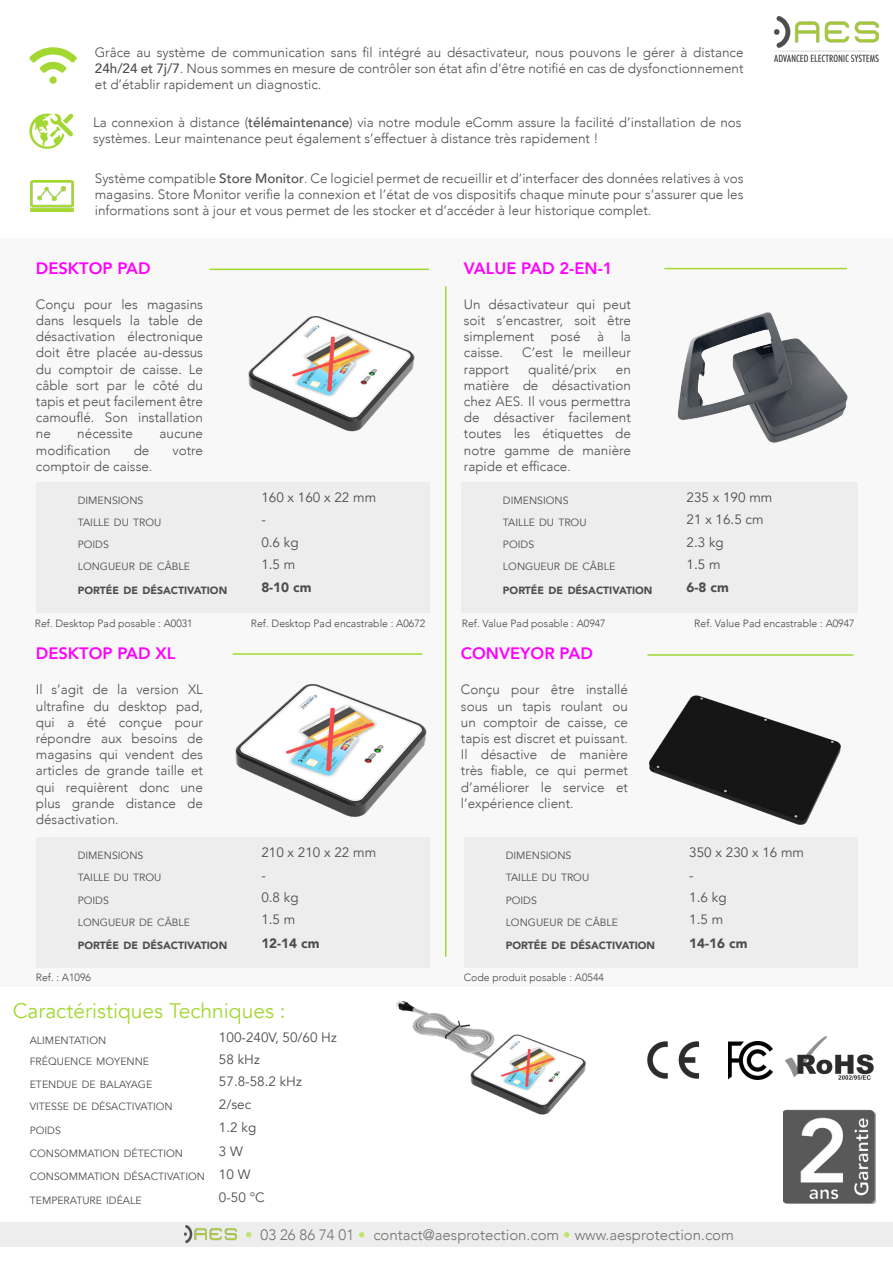
<style>
.page{position:relative;width:893px;height:1263px;background:#fff}
.page>*{position:absolute;margin:0;border:0;box-sizing:border-box;transform-origin:0 0}
.t1{font:21px "Avenir";color:#a3d833}
.t2{font:800 16.5px "Avenir";color:#f0f}
.t3{font:300 15px "Avenir";color:#727071}
.t4{font:300 13.5px/16.2px "Avenir";color:#4f4c4d;text-align:justify}
.t5{font:13.5px "Avenir";color:#4f4c4d}
.t6{font:900 13.5px "Avenir";color:#4f4c4d}
.t7{font:10.5px "Avenir";color:#4f4c4d}
.t8{font:300 10.5px "Avenir";color:#494443}
.t9{font:900 10.5px "Avenir";color:#4f4c4d}
.s1{font-weight:500}
.s2{font-size:13.5px}
.s3{color:#bee470}
</style>
<div class="page">
<img style="left:774px;top:17px;width:105px;height:44px">
<div style="left:0;top:1222px;width:893px;height:24px;background:#eeeded"></div>
<img style="left:184px;top:1225px;width:52px;height:19px">
<svg style="left:29px;top:113px;width:44px;height:36px"></svg>
<svg style="left:29px;top:47px;width:48px;height:26px"></svg>
<div style="left:49px;top:76px;width:8px;height:8px;background:#a3d833;border-radius:50%"></div>
<div style="left:0;top:238px;width:893px;height:748px;background:#f8f8f8"></div>
<hr style="left:209px;top:269px;width:220px;height:1px;background:#a3d833">
<div style="left:36px;top:482px;width:393px;height:130px;background:#eeeded"></div>
<img style="left:248px;top:316px;width:167px;height:116px">
<div style="left:36px;top:838px;width:393px;height:130px;background:#eeeded"></div>
<div style="left:461px;top:482px;width:396px;height:130px;background:#eeeded"></div>
<img style="left:677px;top:312px;width:170px;height:131px">
<hr style="left:664px;top:268px;width:183px;height:1px;background:#a3d833">
<hr style="left:233px;top:653px;width:189px;height:2px;background:#a3d833">
<hr style="left:445px;top:286px;width:1px;height:671px;background:#a3d833">
<img style="left:783px;top:1110px;width:92px;height:93px">
<img style="left:647px;top:1041px;width:53px;height:38px">
<img style="left:786px;top:1036px;width:88px;height:44px">
<img style="left:728px;top:1042px;width:45px;height:37px">
<hr style="left:647px;top:654px;width:206px;height:2px;background:#a3d833">
<div style="left:464px;top:838px;width:393px;height:130px;background:#eeeded"></div>
<img style="left:649px;top:695px;width:192px;height:130px">
<img style="left:31px;top:180px;width:42px;height:31px">
<img style="left:235px;top:684px;width:192px;height:133px">
<img style="left:396px;top:1000px;width:190px;height:115px">
<p class="t4" style="left:95px;top:44px;width:650px">Grâce au système de communication sans fil intégré au désactivateur, nous pouvons le gérer à distance <span class="s1">24h/24 et 7j/7</span>. Nous sommes en mesure de contrôler son état afin d’être notifié en cas de dysfonctionnement et d’établir rapidement un diagnostic.</p>
<p class="t4" style="left:93px;top:114px;width:650px">La connexion à distance (<span class="s1">télémaintenance</span>) via notre module eComm assure la facilité d’installation de nos systèmes. Leur maintenance peut également s’effectuer à distance très rapidement !</p>
<p class="t4" style="left:95px;top:170px;width:650px">Système compatible <span class="s1">Store Monitor</span>. Ce logiciel permet de recueillir et d’interfacer des données relatives à vos magasins. Store Monitor verifie la connexion et l’état de vos dispositifs chaque minute pour s’assurer que les informations sont à jour et vous permet de les stocker et d’accéder à leur historique complet.</p>
<p class="t2" style="left:36px;top:258px;width:116px">DESKTOP PAD</p>
<p class="t4" style="left:36px;top:296px;width:169px">Conçu pour les magasins dans lesquels la table de désactivation électronique doit être placée au-dessus du comptoir de caisse. Le câble sort par le côté du tapis et peut facilement être camouflé. Son installation ne</p>
<p class="t4" style="left:77px;top:426px;width:57px">nécessite</p>
<p class="t4" style="left:159px;top:426px;width:45px">aucune</p>
<p class="t4" style="left:36px;top:442px;width:76px">modification</p>
<p class="t4" style="left:134px;top:442px;width:17px">de</p>
<p class="t4" style="left:172px;top:442px;width:32px">votre</p>
<p class="t4" style="left:36px;top:458px;width:118px">comptoir de caisse.</p>
<p class="t7" style="left:78px;top:494px;width:67px">DIMENSIONS</p>
<p class="t5" style="left:261px;top:492px;width:116px">160 x 160 x 22 mm</p>
<p class="t7" style="left:78px;top:516px;width:85px">TAILLE DU TROU</p>
<p class="t5" style="left:261px;top:514px;width:6px">-</p>
<p class="t7" style="left:78px;top:538px;width:33px">POIDS</p>
<p class="t5" style="left:261px;top:536px;width:39px">0.6 kg</p>
<p class="t7" style="left:78px;top:561px;width:114px">LONGUEUR DE CÂBLE</p>
<p class="t5" style="left:261px;top:559px;width:36px">1.5 m</p>
<p class="t9" style="left:78px;top:584px;width:151px">PORTÉE DE DÉSACTIVATION</p>
<p class="t6" style="left:261px;top:580px;width:52px">8-10 cm</p>
<p class="t2" style="left:464px;top:258px;width:150px">VALUE PAD 2-EN-1</p>
<p class="t4" style="left:464px;top:296px;width:169px">Un désactivateur qui peut soit s’encastrer, soit être simplement posé à la caisse.</p>
<p class="t4" style="left:522px;top:345px;width:110px">C’est le meilleur</p>
<p class="t4" style="left:464px;top:361px;width:47px">rapport</p>
<p class="t4" style="left:528px;top:361px;width:70px">qualité/prix</p>
<p class="t4" style="left:464px;top:361px;width:169px;text-indent:152px">en matière de désactivation chez AES. Il vous permettra de désactiver facilement toutes les étiquettes de notre gamme de manière rapide et efficace.</p>
<p class="t7" style="left:503px;top:494px;width:67px">DIMENSIONS</p>
<p class="t5" style="left:687px;top:492px;width:87px">235 x 190 mm</p>
<p class="t7" style="left:503px;top:516px;width:85px">TAILLE DU TROU</p>
<p class="t5" style="left:687px;top:514px;width:79px">21 x 16.5 cm</p>
<p class="t7" style="left:503px;top:538px;width:33px">POIDS</p>
<p class="t5" style="left:687px;top:536px;width:39px">2.3 kg</p>
<p class="t7" style="left:503px;top:561px;width:114px">LONGUEUR DE CÂBLE</p>
<p class="t5" style="left:687px;top:559px;width:36px">1.5 m</p>
<p class="t9" style="left:503px;top:584px;width:151px">PORTÉE DE DÉSACTIVATION</p>
<p class="t6" style="left:687px;top:580px;width:44px">6-8 cm</p>
<p class="t8" style="left:35px;top:618px;width:159px">Ref. Desktop Pad posable : A0031</p>
<p class="t8" style="left:251px;top:618px;width:176px">Ref. Desktop Pad encastrable : A0672</p>
<p class="t8" style="left:462px;top:618px;width:145px">Ref. Value Pad posable : A0947</p>
<p class="t8" style="left:694px;top:618px;width:162px">Ref. Value Pad encastrable : A0947</p>
<p class="t2" style="left:36px;top:644px;width:141px">DESKTOP PAD XL</p>
<p class="t4" style="left:36px;top:682px;width:169px">Il s’agit de la version XL ultrafine du desktop pad, qui a été conçue pour répondre aux besoins de magasins qui vendent des articles de grande taille et qui requièrent donc une plus grande distance de désactivation.</p>
<p class="t7" style="left:78px;top:849px;width:67px">DIMENSIONS</p>
<p class="t5" style="left:261px;top:847px;width:116px">210 x 210 x 22 mm</p>
<p class="t7" style="left:78px;top:871px;width:85px">TAILLE DU TROU</p>
<p class="t5" style="left:261px;top:869px;width:6px">-</p>
<p class="t7" style="left:78px;top:894px;width:33px">POIDS</p>
<p class="t5" style="left:261px;top:892px;width:39px">0.8 kg</p>
<p class="t7" style="left:78px;top:916px;width:114px">LONGUEUR DE CÂBLE</p>
<p class="t5" style="left:261px;top:914px;width:36px">1.5 m</p>
<p class="t9" style="left:78px;top:939px;width:151px">PORTÉE DE DÉSACTIVATION</p>
<p class="t6" style="left:261px;top:935px;width:60px">12-14 cm</p>
<p class="t2" style="left:461px;top:644px;width:133px">CONVEYOR PAD</p>
<p class="t4" style="left:461px;top:682px;width:169px">Conçu pour être installé sous un tapis roulant ou un comptoir de caisse, ce tapis est discret et puissant.<br>Il désactive de manière très fiable, ce qui permet d’améliorer le service et l’expérience client.</p>
<p class="t7" style="left:506px;top:849px;width:67px">DIMENSIONS</p>
<p class="t5" style="left:689px;top:847px;width:116px">350 x 230 x 16 mm</p>
<p class="t7" style="left:506px;top:871px;width:85px">TAILLE DU TROU</p>
<p class="t5" style="left:689px;top:869px;width:6px">-</p>
<p class="t7" style="left:506px;top:894px;width:33px">POIDS</p>
<p class="t5" style="left:689px;top:892px;width:39px">1.6 kg</p>
<p class="t7" style="left:506px;top:916px;width:114px">LONGUEUR DE CÂBLE</p>
<p class="t5" style="left:689px;top:914px;width:36px">1.5 m</p>
<p class="t9" style="left:506px;top:939px;width:151px">PORTÉE DE DÉSACTIVATION</p>
<p class="t6" style="left:689px;top:935px;width:60px">14-16 cm</p>
<p class="t8" style="left:36px;top:971px;width:57px">Ref. : A1096</p>
<p class="t8" style="left:464px;top:971px;width:142px">Code produit posable : A0544</p>
<h1 class="t1" style="left:13px;top:1002px;width:274px">Caractéristiques Techniques :</h1>
<p class="t7" style="left:30px;top:1034px;width:78px">ALIMENTATION</p>
<p class="t5" style="left:219px;top:1032px;width:119px">100-240V, 50/60 Hz</p>
<p class="t7" style="left:30px;top:1056px;width:121px">FRÉQUENCE MOYENNE</p>
<p class="t5" style="left:219px;top:1054px;width:42px">58 kHz</p>
<p class="t7" style="left:30px;top:1078px;width:124px">ETENDUE DE BALAYAGE</p>
<p class="t5" style="left:219px;top:1076px;width:84px">57.8-58.2 kHz</p>
<p class="t7" style="left:30px;top:1100px;width:144px">VITESSE DE DÉSACTIVATION</p>
<p class="t5" style="left:219px;top:1098px;width:34px">2/sec</p>
<p class="t7" style="left:30px;top:1124px;width:33px">POIDS</p>
<p class="t5" style="left:219px;top:1122px;width:39px">1.2 kg</p>
<p class="t7" style="left:30px;top:1147px;width:155px">CONSOMMATION DÉTECTION</p>
<p class="t5" style="left:219px;top:1145px;width:26px">3 W</p>
<p class="t7" style="left:30px;top:1171px;width:222px">CONSOMMATION DÉSACTIVATION <span class="s2">10 W</span></p>
<p class="t7" style="left:30px;top:1194px;width:113px">TEMPERATURE IDÉALE</p>
<p class="t5" style="left:219px;top:1192px;width:47px">0-50 °C</p>
<p class="t3" style="left:245px;top:1226px;width:490px"><span class="s3">•</span> 03 26 86 74 01 <span class="s3">•</span> contact@aesprotection.com <span class="s3">•</span> www.aesprotection.com</p>
</div>
